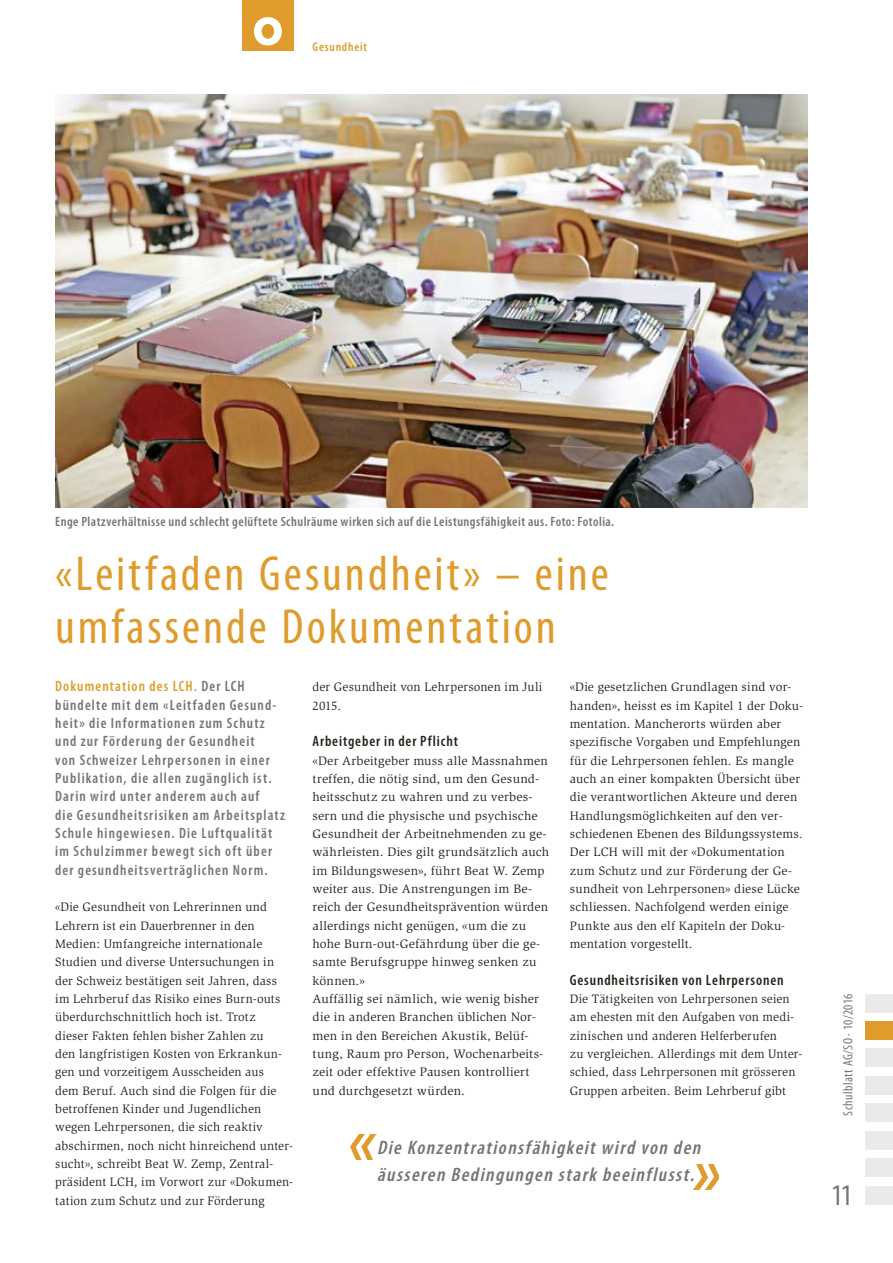
<style>
.page{position:relative;width:893px;height:1263px;background:#fff}
.page>*{position:absolute;margin:0;border:0;box-sizing:border-box;transform-origin:0 0}
.t1{font:800 54px "Futura Std";color:#fff}
.t2{font:condensed 49.5px/52.5px "Myriad Pro";letter-spacing:.06em;color:#df9c2c}
.t3{font:condensed 30px "Myriad Pro";color:#757574}
.t4{font:italic 600 condensed 19.5px/27px "Myriad Pro";color:#757574}
.t5{font:600 condensed 15px/18.3px "Myriad Pro";letter-spacing:.075em;color:#757574}
.t6{font:600 condensed 15px "Myriad Pro";letter-spacing:.055em;color:#27231c}
.t7{font:600 condensed 13.5px "Myriad Pro";letter-spacing:.035em;color:#757574}
.t8{font:condensed 13.5px "Myriad Pro";letter-spacing:.03em;color:#777}
.t9{font:12.6px/18.3px "Slimbach Std";letter-spacing:.015em;color:#27231c}
.t10{font:600 condensed 12.6px "Myriad Pro";letter-spacing:.065em;color:#df9c2c}
.s1{color:#df9c2c}
</style>
<div class="page">
<div style="left:242px;top:0;width:51px;height:51px;background:#df9c2c"></div>
<div style="left:865px;top:994px;width:28px;height:18px;background:#eaeaea"></div>
<div style="left:865px;top:1048px;width:28px;height:19px;background:#eaeaea"></div>
<div style="left:865px;top:1076px;width:28px;height:18px;background:#eaeaea"></div>
<div style="left:865px;top:1103px;width:28px;height:19px;background:#eaeaea"></div>
<div style="left:865px;top:1131px;width:28px;height:18px;background:#eaeaea"></div>
<div style="left:865px;top:1186px;width:28px;height:18px;background:#eaeaea"></div>
<div style="left:865px;top:1158px;width:28px;height:19px;background:#eaeaea"></div>
<div style="left:865px;top:1021px;width:28px;height:18px;background:#df9c2c"></div>
<img style="left:55px;top:95px;width:753px;height:413px">
<img style="left:350px;top:1134px;width:27px;height:26px">
<img style="left:693px;top:1164px;width:26px;height:25px">
<h1 class="t1" style="left:253px;top:-10px;width:31px">o</h1>
<p class="t10" style="left:313px;top:39px;width:56px">Gesundheit</p>
<p class="t7" style="left:55px;top:513px;width:560px">Enge Platzverhältnisse und schlecht gelüftete Schulräume wirken sich auf die Leistungsfähigkeit aus. Foto: Fotolia.</p>
<h2 class="t2" style="left:55px;top:547px;width:555px">«Leitfaden Gesundheit» – eine umfassende Dokumentation</h2>
<p class="t5" style="left:55px;top:677px;width:231px"><span class="s1">Dokumentation des LCH.</span> Der LCH bündelte mit dem «Leitfaden Gesund&shy;heit» die Informationen zum Schutz und zur Förderung der Gesundheit<br>von Schweizer Lehrpersonen in einer Publikation, die allen zugänglich ist.<br>Darin wird unter anderem auch auf<br>die Gesundheitsrisiken am Arbeitsplatz Schule hingewiesen. Die Luftqualität im Schulzimmer bewegt sich oft über der gesundheitsverträglichen Norm.</p>
<p class="t9" style="left:55px;top:898px;width:239px">«Die Gesundheit von Lehrerinnen und Lehrern ist ein Dauerbrenner in den Medien: Umfangreiche internationale Studien und diverse Untersuchungen in der Schweiz bestätigen seit Jahren, dass im Lehrberuf das Risiko eines Burn-outs überdurchschnittlich hoch ist. Trotz<br>dieser Fakten fehlen bisher Zahlen zu<br>den langfristigen Kosten von Erkrankun&shy;gen und vorzeitigem Ausscheiden aus<br>dem Beruf. Auch sind die Folgen für die betroffenen Kinder und Jugendlichen wegen Lehrpersonen, die sich reaktiv abschirmen, noch nicht hinreichend unter&shy;sucht», schreibt Beat W. Zemp, Zentral&shy;präsident LCH, im Vorwort zur «Dokumen&shy;tation zum Schutz und zur Förderung</p>
<p class="t9" style="left:313px;top:678px;width:231px">der Gesundheit von Lehrpersonen im Juli<br>2015.</p>
<p class="t6" style="left:313px;top:732px;width:147px">Arbeitgeber in der Pflicht</p>
<p class="t9" style="left:313px;top:751px;width:238px">«Der Arbeitgeber muss alle Massnahmen treffen, die nötig sind, um den Gesund&shy;heitsschutz zu wahren und zu verbes&shy;sern und die physische und psychische Gesundheit der Arbeitnehmenden zu ge&shy;währleisten. Dies gilt grundsätzlich auch im Bildungswesen», führt Beat W. Zemp weiter aus. Die Anstrengungen im Be&shy;reich der Gesundheitsprävention würden allerdings nicht genügen, «um die zu hohe Burn-out-Gefährdung über die ge&shy;samte Berufsgruppe hinweg senken zu können.»<br>Auffällig sei nämlich, wie wenig bisher die in anderen Branchen üblichen Nor&shy;men in den Bereichen Akustik, Belüf&shy;tung, Raum pro Person, Wochenarbeits&shy;zeit oder effektive Pausen kontrolliert und durchgesetzt würden.</p>
<p class="t9" style="left:570px;top:678px;width:235px">«Die gesetzlichen Grundlagen sind vor&shy;handen», heisst es im Kapitel 1 der Doku&shy;mentation. Mancherorts würden aber spezifische Vorgaben und Empfehlungen für die Lehrpersonen fehlen. Es mangle auch an einer kompakten Übersicht über die verantwortlichen Akteure und deren Handlungsmöglichkeiten auf den ver&shy;schiedenen Ebenen des Bildungssystems.<br>Der LCH will mit der «Dokumentation zum Schutz und zur Förderung der Ge&shy;sundheit von Lehrpersonen» diese Lücke schliessen. Nachfolgend werden einige Punkte aus den elf Kapiteln der Doku&shy;mentation vorgestellt.</p>
<p class="t6" style="left:570px;top:970px;width:215px">Gesundheitsrisiken von Lehrpersonen</p>
<p class="t9" style="left:570px;top:989px;width:234px">Die Tätigkeiten von Lehrpersonen seien am ehesten mit den Aufgaben von medi&shy;zinischen und anderen Helferberufen<br>zu vergleichen. Allerdings mit dem Unter&shy;schied, dass Lehrpersonen mit grösseren Gruppen arbeiten. Beim Lehrberuf gibt</p>
<h3 class="t4" style="left:377px;top:1133px;width:330px">Die Konzentrationsfähigkeit wird von den äusseren Bedingungen stark beeinflusst.</h3>
<p class="t8" style="left:840px;top:1115px;width:123px;rotate:-90deg">Schulblatt AG/SO · 10/2016</p>
<h3 class="t3" style="left:831px;top:1176px;width:23px">11</h3>
</div>
